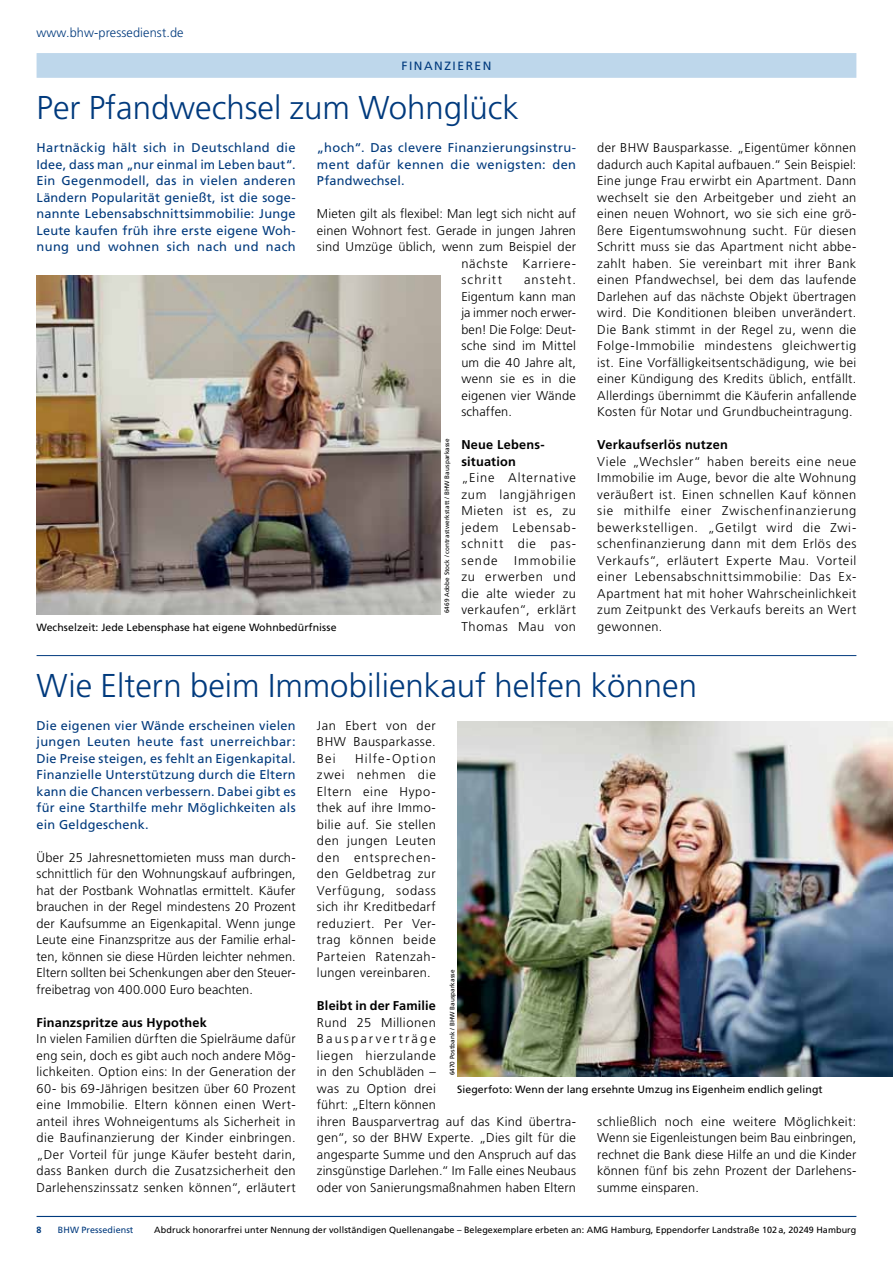
<style>
.page{position:relative;width:893px;height:1263px;background:#fff}
.page>*{position:absolute;margin:0;border:0;box-sizing:border-box;transform-origin:0 0}
.t1{font:300 33px "Frutiger LT Std";color:#003a7d}
.t2{font:300 12.75px/16.5px "Frutiger LT Std";letter-spacing:.025em;color:#000;text-align:justify}
.t3{font:12.75px/16.5px "Frutiger LT Std";letter-spacing:.02em;color:#003a7d;text-align:justify}
.t4{font:700 12.75px/16.5px "Frutiger LT Std";letter-spacing:.015em;color:#000}
.t5{font:300 12.75px "Frutiger LT Std";letter-spacing:.01em;color:#003a7d}
.t6{font:300 12.75px "Frutiger LT Std";letter-spacing:.055em;color:#000}
.t7{font:300 12.75px "Frutiger LT Std";letter-spacing:.085em;color:#000}
.t8{font:12px "Frutiger LT Std";letter-spacing:.125em;color:#003a7d}
.t9{font:10.5px "Frutiger LT Std";letter-spacing:.01em;color:#000}
.t10{font:9px "Frutiger LT Std";letter-spacing:.01em;color:#000}
.t11{font:9px "Frutiger LT Std";letter-spacing:.01em;color:#003a7d}
.t12{font:700 9px "Frutiger LT Std";color:#003a7d}
.t13{font:6.3px "Frutiger LT Std";letter-spacing:.01em;color:#000}
</style>
<div class="page">
<hr style="left:37px;top:1216px;width:819px;height:1px;background:#003a7d">
<hr style="left:37px;top:655px;width:819px;height:1px;background:#003a7d">
<img style="left:457px;top:721px;width:436px;height:355px">
<div style="left:37px;top:53px;width:819px;height:25px;background:#bed7eb"></div>
<img style="left:36px;top:276px;width:404px;height:338px">
<p class="t5" style="left:37px;top:25px;width:149px">www.bhw-pressedienst.de</p>
<p class="t8" style="left:402px;top:58px;width:65px">FINANZIERE</p>
<p class="t8" style="left:483px;top:58px;width:10px">N</p>
<h1 class="t1" style="left:37px;top:89px;width:484px">Per Pfandwechsel zum Wohnglück</h1>
<p class="t3" style="left:37px;top:139px;width:261px">Hartnäckig hält sich in Deutschland die Idee, dass man „nur einmal im Leben baut“.<br>Ein Gegenmodell, das in vielen anderen Ländern Popularität genießt, ist die soge&shy;nannte Lebensabschnittsimmobilie: Junge Leute kaufen früh ihre erste eigene Woh&shy;nung und wohnen sich nach und nach</p>
<p class="t3" style="left:317px;top:139px;width:261px">„hoch“. Das clevere Finanzierungsinstru&shy;ment dafür kennen die wenigsten: den Pfandwechsel.</p>
<p class="t2" style="left:317px;top:206px;width:261px">Mieten gilt als flexibel: Man legt sich nicht auf</p>
<p class="t2" style="left:317px;top:222px;width:261px">einen Wohnort fest. Gerade in jungen Jahren</p>
<p class="t2" style="left:317px;top:239px;width:261px">sind Umzüge üblich, wenn zum Beispiel der</p>
<p class="t6" style="left:461px;top:256px;width:116px">nächste Karriere-</p>
<p class="t7" style="left:461px;top:272px;width:42px">schritt</p>
<p class="t2" style="left:461px;top:272px;width:116px;text-indent:63px">ansteht.<br>Eigentum kann man ja immer noch erwer&shy;ben! Die Folge: Deut&shy;sche sind im Mittel um die 40 Jahre alt, wenn sie es in die eigenen vier Wände schaffen.</p>
<p class="t4" style="left:461px;top:436px;width:85px">Neue Lebens&shy;situation</p>
<p class="t2" style="left:461px;top:470px;width:116px">„Eine Alternative zum langjährigen Mieten ist es, zu jedem Lebensab&shy;schnitt die pas&shy;sende</p>
<p class="t13" style="left:443px;top:613px;width:176px;rotate:-90deg">6469 Adobe Stock / contrastwerkstatt / BHW Bausparkasse</p>
<p class="t2" style="left:461px;top:552px;width:116px;text-indent:53px">Immobilie zu erwerben und die alte wieder zu verkaufen“, erklärt Thomas Mau von</p>
<p class="t9" style="left:36px;top:621px;width:302px">Wechselzeit: Jede Lebensphase hat eigene Wohnbedürfnisse</p>
<p class="t2" style="left:597px;top:140px;width:261px">der BHW Bausparkasse. „Eigentümer können dadurch auch Kapital aufbauen.“ Sein Beispiel:<br>Eine junge Frau erwirbt ein Apartment. Dann wechselt sie den Arbeitgeber und zieht an einen neuen Wohnort, wo sie sich eine grö&shy;ßere Eigentumswohnung sucht. Für diesen Schritt muss sie das Apartment nicht abbe&shy;zahlt haben. Sie vereinbart mit ihrer Bank einen Pfandwechsel, bei dem das laufende Darlehen auf das nächste Objekt übertragen wird. Die Konditionen bleiben unverändert.<br>Die Bank stimmt in der Regel zu, wenn die Folge-Immobilie mindestens gleichwertig ist. Eine Vorfälligkeitsentschädigung, wie bei einer Kündigung des Kredits üblich, entfällt.<br>Allerdings übernimmt die Käuferin anfallende Kosten für Notar und Grundbucheintragung.</p>
<p class="t4" style="left:597px;top:436px;width:132px">Verkaufserlös nutzen</p>
<p class="t2" style="left:597px;top:453px;width:261px">Viele „Wechsler“ haben bereits eine neue Immobilie im Auge, bevor die alte Wohnung veräußert ist. Einen schnellen Kauf können sie mithilfe einer Zwischenfinanzierung bewerkstelligen. „Getilgt wird die Zwi&shy;schenfinanzierung dann mit dem Erlös des Verkaufs“, erläutert Experte Mau. Vorteil einer Lebensabschnittsimmobilie: Das Ex-Apartment hat mit hoher Wahrscheinlichkeit zum Zeitpunkt des Verkaufs bereits an Wert gewonnen.</p>
<h1 class="t1" style="left:37px;top:667px;width:662px">Wie Eltern beim Immobilienkauf helfen können</h1>
<p class="t2" style="left:317px;top:717px;width:120px">Jan Ebert von der BHW Bausparkasse.<br>Bei</p>
<p class="t3" style="left:37px;top:717px;width:261px">Die eigenen vier Wände erscheinen vielen jungen Leuten heute fast unerreichbar:<br>Die Preise steigen, es fehlt an Eigenkapital.<br>Finanzielle U nterstützung durch die Eltern kann die Chancen verbessern. Dabei gibt es für eine Starthilfe mehr Möglichkeiten als ein Geldgeschenk.</p>
<p class="t2" style="left:37px;top:849px;width:261px">Über 25 Jahresnettomieten muss man durch&shy;schnittlich für den Wohnungskauf aufbringen, hat der Postbank Wohnatlas ermittelt. Käufer brauchen in der Regel mindestens 20 Prozent der Kaufsumme an Eigenkapital. Wenn junge Leute eine Finanzspritze aus der Familie erhal&shy;ten, können sie diese Hürden leichter nehmen.<br>Eltern sollten bei Schenkungen aber den Steuer&shy;freibetrag von 400.000 Euro beachten.</p>
<p class="t4" style="left:37px;top:1014px;width:172px">Finanzspritze aus Hypothek</p>
<p class="t2" style="left:37px;top:1031px;width:261px">In vielen Familien dürften die Spielräume dafür eng sein, doch es gibt auch noch andere Mög&shy;lichkeiten. Option eins: In der Generation der 60- bis 69-Jährigen besitzen über 60 Prozent eine Immobilie. Eltern können einen Wert&shy;anteil ihres Wohneigentums als Sicherheit in die Baufinanzierung der Kinder einbringen. „Der Vorteil für junge Käufer besteht darin, dass Banken durch die Zusatzsicherheit den Darlehenszinssatz senken können“, erläutert</p>
<p class="t2" style="left:317px;top:750px;width:120px;text-indent:38px">Hilfe-Option zwei nehmen die Eltern eine Hypo&shy;thek auf ihre Immo&shy;bilie auf. Sie stellen den jungen Leuten den entsprechen&shy;den Geldbetrag zur Verfügung, sodass sich ihr Kreditbedarf reduziert. Per Ver&shy;trag können beide Parteien Ratenzah&shy;lungen vereinbaren.</p>
<p class="t4" style="left:317px;top:997px;width:120px">Bleibt in der Familie</p>
<p class="t2" style="left:317px;top:1014px;width:261px;text-align:left">Rund 25 Millionen<br>Bausparverträge<br>liegen hierzulande<br>in den Schubläden –<br>was zu Option drei<br>führt: „Eltern können<br>ihren Bausparvertrag auf das Kind übertra&shy;gen“, so der BHW Experte. „Dies gilt für die angesparte Summe und den Anspruch auf das zinsgünstige Darlehen.“ Im Falle eines Neubaus oder von Sanierungsmaßnahmen haben Eltern</p>
<p class="t13" style="left:448px;top:1075px;width:107px;rotate:-90deg">6470 Postbank / BHW Bausparkasse</p>
<p class="t9" style="left:457px;top:1083px;width:367px">Siegerfoto: Wenn der lang ersehnte U mzug ins E igenheim endlich gelingt</p>
<p class="t2" style="left:597px;top:1113px;width:261px">schließlich noch eine weitere Möglichkeit:<br>Wenn sie Eigenleistungen beim Bau einbringen, rechnet die Bank diese Hilfe an und die Kinder können fünf bis zehn Prozent der Darlehens&shy;summe einsparen.</p>
<p class="t12" style="left:37px;top:1224px;width:7px">8</p>
<p class="t11" style="left:58px;top:1224px;width:77px">BHW Pressedienst</p>
<p class="t10" style="left:154px;top:1224px;width:704px">Abdruck honorarfrei unter Nennung der vollständigen Quellenangabe – Belegexemplare erbeten an: AMG Hamburg, Eppendorfer Landstraße 102 a, 20249 Hamburg</p>
</div>
